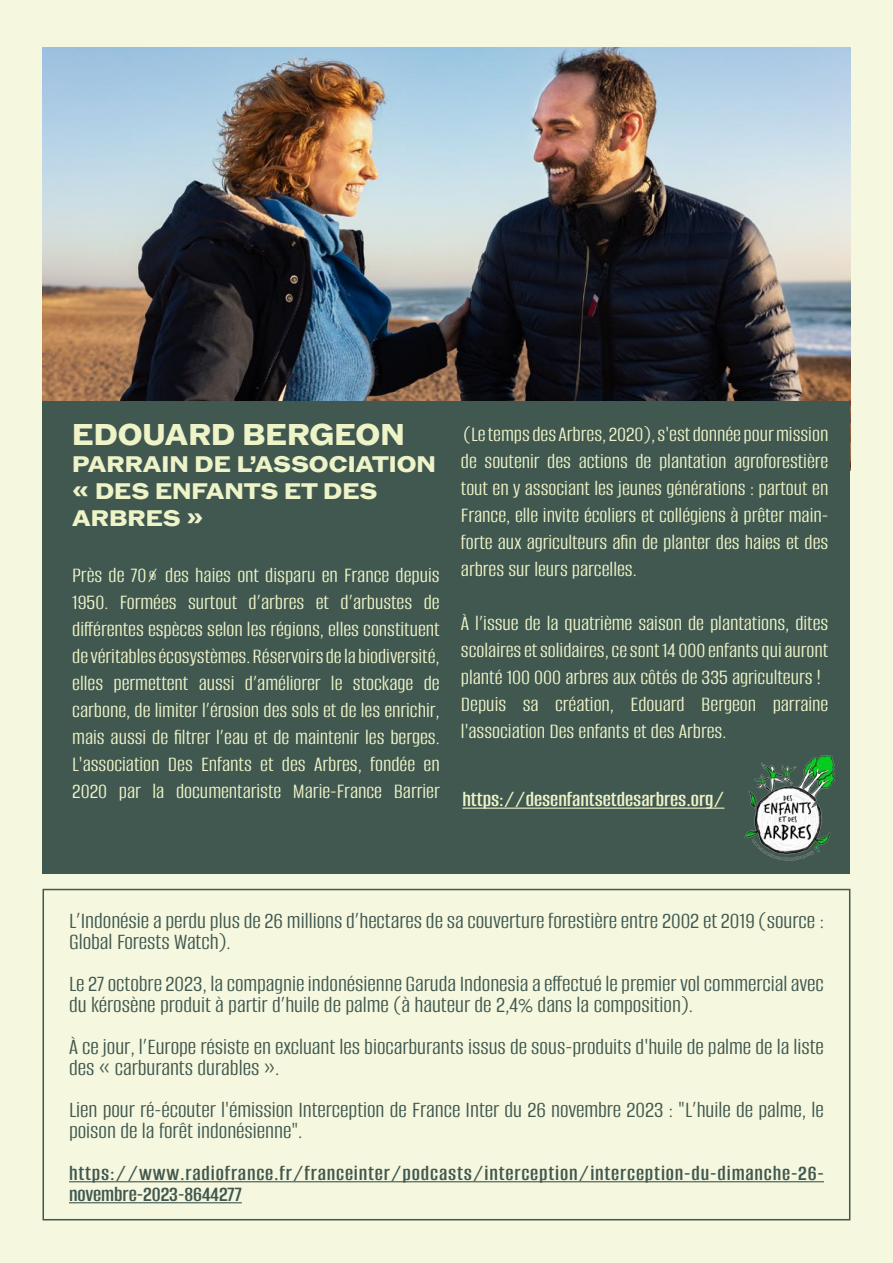
<style>
.page{position:relative;width:893px;height:1263px;background:#f5f7de}
.page>*{position:absolute;margin:0;border:0;box-sizing:border-box;transform-origin:0 0}
.t1{font:800 30px "ABCROM Wide";color:#eef3c8;scale:.94 1}
.t2{font:24px/21px "Alumni Sans";color:#405850}
.t3{font:22.5px/27px "Alumni Sans";color:#eef3c8;text-align:justify}
.t4{font:600 22.5px/21px "Alumni Sans";letter-spacing:.04em;color:#405850}
.t5{font:800 22.5px/27px "ABCROM Wide";color:#eef3c8}
.t6{font:600 22.5px "Alumni Sans";color:#eef3c8}
.s1{font-family:"Avenir";font-size:18px}
</style>
<div class="page">
<img style="left:43px;top:48px;width:807px;height:353px">
<div style="left:43px;top:401px;width:807px;height:472px;background:#405850"></div>
<img style="left:744px;top:755px;width:91px;height:106px">
<hr style="left:69px;top:1181px;width:755px;height:1px;background:#405850">
<hr style="left:69px;top:1202px;width:173px;height:1px;background:#405850">
<div style="left:43px;top:889px;width:807px;height:331px;border:2px solid #405850"></div>
<hr style="left:462px;top:807px;width:262px;height:2px;background:#eef3c8">
<h1 class="t1" style="left:72px;top:417px;width:355px">EDOUARD BERGEON</h1>
<p class="t5" style="left:72px;top:452px;width:365px">PARRAIN DE L’ASSOCIATION « DES ENFANTS ET DES<br>ARBRES »</p>
<p class="t3" style="left:72px;top:562px;width:369px">Près de 70% des haies ont disparu en France depuis 1950. Formées surtout d’arbres et d’arbustes de différentes espèces selon les régions, elles constituent de véritables écosystèmes. Réservoirs de la biodiversité, elles permettent aussi d’améliorer le stockage de carbone, de limiter l’érosion des sols et de les enrichir, mais aussi de filtrer l’eau et de maintenir les berges.<br>L'association Des Enfants et des Arbres, fondée en 2020 par la documentariste Marie-France Barrier</p>
<p class="t3" style="left:461px;top:422px;width:369px">(Le temps des Arbres, 2020), s'est donnée pour mission de soutenir des actions de plantation agroforestière tout en y associant les jeunes générations : partout en France, elle invite écoliers et collégiens à prêter main&shy;forte aux agriculteurs afin de planter des haies et des arbres sur leurs parcelles.</p>
<p class="t3" style="left:461px;top:611px;width:369px;text-align:left">À l’issue de la quatrième saison de plantations, dites scolaires et solidaires, ce sont 14 000 enfants qui auront planté 100 000 arbres aux côtés de 335 agriculteurs !<br>Depuis sa création, Edouard Bergeon parraine l'association Des enfants et des Arbres.</p>
<p class="t6" style="left:462px;top:787px;width:263px">https://desenfantsetdesarbres.org/</p>
<p class="t2" style="left:69px;top:911px;width:756px">L’Indonésie a perdu plus de 26 millions d’hectares de sa couverture forestière entre 2002 et 2019 (source :<br>Global Forests Watch).</p>
<p class="t2" style="left:69px;top:974px;width:756px">Le 27 octobre 2023, la compagnie indonésienne Garuda Indonesia a effectué le premier vol commercial avec du kérosène produit à partir d’huile de palme (à hauteur de 2,4<span class="s1">%</span> dans la composition).</p>
<p class="t2" style="left:69px;top:1037px;width:756px">À ce jour, l’Europe résiste en excluant les biocarburants issus de sous-produits d'huile de palme de la liste des « carburants durables ».</p>
<p class="t2" style="left:69px;top:1100px;width:756px">Lien pour ré-écouter l'émission Interception de France Inter du 26 novembre 2023 : "L’huile de palme, le poison de la forêt indonésienne".</p>
<p class="t4" style="left:69px;top:1163px;width:756px">https://www.radiofrance.fr/franceinter/podcasts/interception/interception-du-dimanche-26- novembre-2023-8644277</p>
</div>
